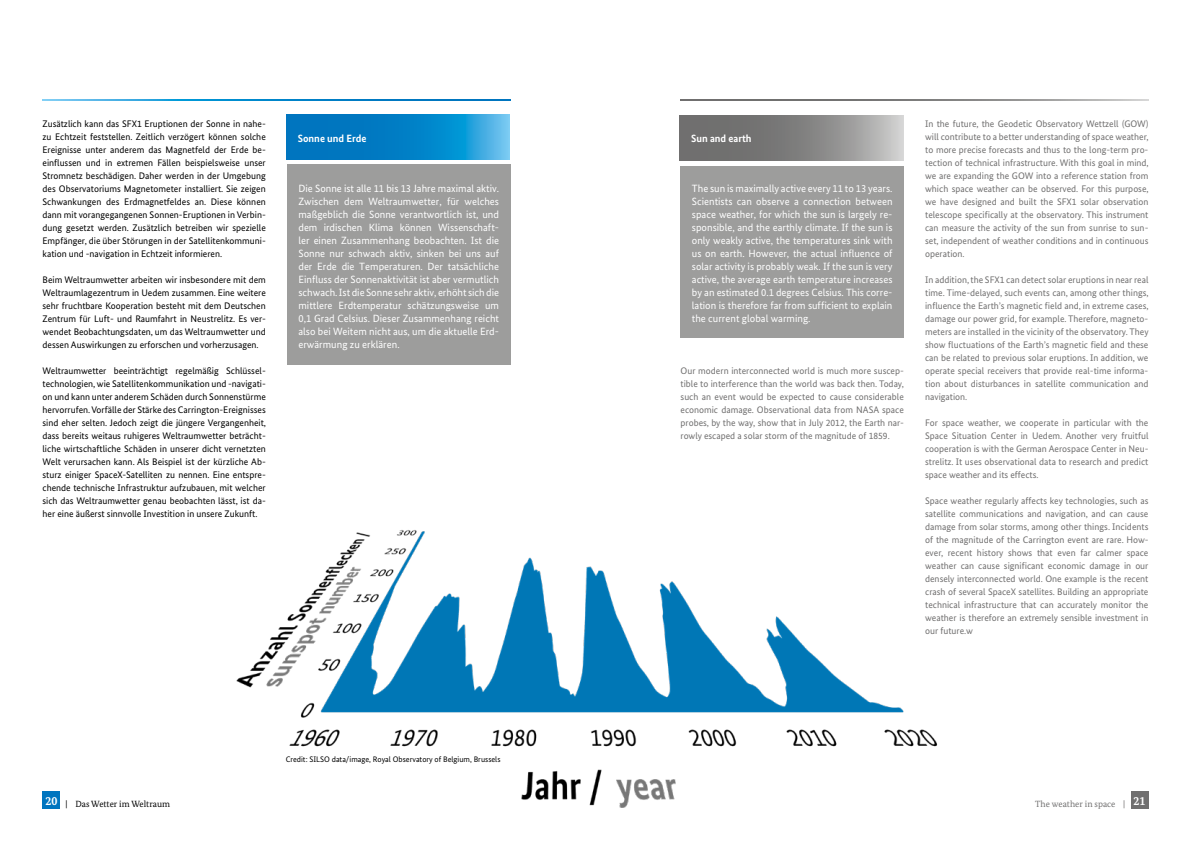
<style>
.page{position:relative;width:1191px;height:842px;background:#fff}
.page>*{position:absolute;margin:0;border:0;box-sizing:border-box;transform-origin:0 0}
.t1{font:700 12px "Bundes Serif";color:#fff}
.t2{font:10.5px/13px "Bundes Sans";color:#fff;text-align:justify}
.t3{font:700 10.5px "Bundes Sans";color:#fff}
.t4{font:9.5px/13px "Bundes Sans";color:#706f6f;text-align:justify}
.t5{font:9.5px/13px "Bundes Sans";color:#000;text-align:justify}
.t6{font:9px "Bundes Serif";color:#000}
.t7{font:9px "Bundes Serif";color:#706f6f}
.t8{font:8px "Bundes Sans";color:#000}
</style>
<div class="page">
<svg style="left:43px;top:99px;width:467px;height:2px"></svg>
<svg style="left:680px;top:99px;width:468px;height:2px"></svg>
<img style="left:236px;top:530px;width:702px;height:278px">
<div style="left:43px;top:791px;width:17px;height:17px;background:#0075bf"></div>
<div style="left:1131px;top:791px;width:17px;height:17px;background:#706f6f"></div>
<svg style="left:286px;top:114px;width:224px;height:46px;background:#0e88cb"></svg>
<div style="left:287px;top:164px;width:223px;height:200px;background:#9d9d9c"></div>
<svg style="left:680px;top:115px;width:223px;height:46px;background:#898988"></svg>
<div style="left:680px;top:166px;width:224px;height:172px;background:#9d9d9c"></div>
<p class="t5" style="left:43px;top:117px;width:225px">Zusätzlich kann das SFX1 Eruptionen der Sonne in nahe&shy;zu Echtzeit feststellen. Zeitlich verzögert können solche Ereignisse unter anderem das Magnetfeld der Erde be&shy;einflussen und in extremen Fällen beispielsweise unser Stromnetz beschädigen. Daher werden in der Umgebung des Observatoriums Magnetometer installiert. Sie zeigen Schwankungen des Erdmagnetfeldes an. Diese können dann mit vorangegangenen Sonnen-Eruptionen in Verbin&shy;dung gesetzt werden. Zusätzlich betreiben wir spezielle Empfänger, die über Störungen in der Satellitenkommuni&shy;kation und -navigation in Echtzeit informieren.</p>
<p class="t5" style="left:43px;top:273px;width:225px">Beim Weltraumwetter arbeiten wir insbesondere mit dem Weltraumlagezentrum in Uedem zusammen. Eine weitere sehr fruchtbare Kooperation besteht mit dem Deutschen Zentrum für Luft- und Raumfahrt in Neustrelitz. Es ver&shy;wendet Beobachtungsdaten, um das Weltraumwetter und dessen Auswirkungen zu erforschen und vorherzusagen.</p>
<p class="t5" style="left:43px;top:364px;width:225px">Weltraumwetter beeinträchtigt regelmäßig Schlüssel&shy;technologien, wie Satellitenkommunikation und -navigati&shy;on und kann unter anderem Schäden durch Sonnenstürme hervorrufen. Vorfälle der Stärke des Carrington-Ereignisses sind eher selten. Jedoch zeigt die jüngere Vergangenheit, dass bereits weitaus ruhigeres Weltraumwetter beträcht&shy;liche wirtschaftliche Schäden in unserer dicht vernetzten Welt verursachen kann. Als Beispiel ist der kürzliche Ab&shy;sturz einiger SpaceX-Satelliten zu nennen. Eine entspre&shy;chende technische Infrastruktur aufzubauen, mit welcher sich das Weltraumwetter genau beobachten lässt, ist da&shy;her eine äußerst sinnvolle Investition in unsere Zukunft.</p>
<p class="t3" style="left:298px;top:132px;width:70px">Sonne und Erde</p>
<p class="t2" style="left:298px;top:182px;width:202px">Die Sonne ist alle 11 bis 13 Jahre maximal aktiv.<br>Zwischen dem Weltraumwetter, für welches maßgeblich die Sonne verantwortlich ist, und dem irdischen Klima können Wissenschaft&shy;ler einen Zusammenhang beobachten. Ist die Sonne nur schwach aktiv, sinken bei uns auf der Erde die Temperaturen. Der tatsächliche Einfluss der Sonnenaktivität ist aber vermutlich schwach. Ist die Sonne sehr aktiv, erhöht sich die mittlere Erdtemperatur schätzungsweise um 0,1 Grad Celsius. Dieser Zusammenhang reicht also bei Weitem nicht aus, um die aktuelle Erd&shy;erwärmung zu erklären.</p>
<p class="t8" style="left:286px;top:754px;width:216px">Credit: SILSO data/image, Royal Observatory of Belgium, Brussels</p>
<p class="t3" style="left:691px;top:132px;width:62px">Sun and earth</p>
<p class="t2" style="left:692px;top:182px;width:202px">The sun is maximally active every 11 to 13 years.<br>Scientists can observe a connection between space weather, for which the sun is largely re&shy;sponsible, and the earthly climate. If the sun is only weakly active, the temperatures sink with us on earth. However, the actual influence of solar activity is probably weak. If the sun is very active, the average earth temperature increases by an estimated 0.1 degrees Celsius. This corre&shy;lation is therefore far from sufficient to explain the current global warming.</p>
<p class="t4" style="left:680px;top:364px;width:225px">Our modern interconnected world is much more suscep&shy;tible to interference than the world was back then. Today, such an event would be expected to cause considerable economic damage. Observational data from NASA space probes, by the way, show that in July 2012, the Earth nar&shy;rowly escaped a solar storm of the magnitude of 1859.</p>
<p class="t4" style="left:925px;top:117px;width:225px">In the future, the Geodetic Observatory Wettzell (GOW) will contribute to a better understanding of space weather, to more precise forecasts and thus to the long-term pro&shy;tection of technical infrastructure. With this goal in mind, we are expanding the GOW into a reference station from which space weather can be observed. For this purpose, we have designed and built the SFX1 solar observation telescope specifically at the observatory. This instrument can measure the activity of the sun from sunrise to sun&shy;set, independent of weather conditions and in continuous operation.</p>
<p class="t4" style="left:925px;top:273px;width:225px">In addition, the SFX1 can detect solar eruptions in near real time. Time-delayed, such events can, among other things, influence the Earth’s magnetic field and, in extreme cases, damage our power grid, for example. Therefore, magneto&shy;meters are installed in the vicinity of the observatory. They show fluctuations of the Earth’s magnetic field and these can be related to previous solar eruptions. In addition, we operate special receivers that provide real-time informa&shy;tion about disturbances in satellite communication and navigation.</p>
<p class="t4" style="left:925px;top:416px;width:225px">For space weather, we cooperate in particular with the Space Situation Center in Uedem. Another very fruitful cooperation is with the German Aerospace Center in Neu&shy;strelitz. It uses observational data to research and predict space weather and its effects.</p>
<p class="t4" style="left:925px;top:494px;width:225px">Space weather regularly affects key technologies, such as satellite communications and navigation, and can cause damage from solar storms, among other things. Incidents of the magnitude of the Carrington event are rare. How&shy;ever, recent history shows that even far calmer space weather can cause significant economic damage in our densely interconnected world. One example is the recent crash of several SpaceX satellites. Building an appropriate technical infrastructure that can accurately monitor the weather is therefore an extremely sensible investment in our future.w</p>
<p class="t1" style="left:45px;top:793px;width:13px">20</p>
<p class="t1" style="left:1133px;top:793px;width:13px">21</p>
<p class="t6" style="left:65px;top:798px;width:106px">| Das Wetter im Weltraum</p>
<p class="t7" style="left:1035px;top:798px;width:92px">The weather in space |</p>
</div>
